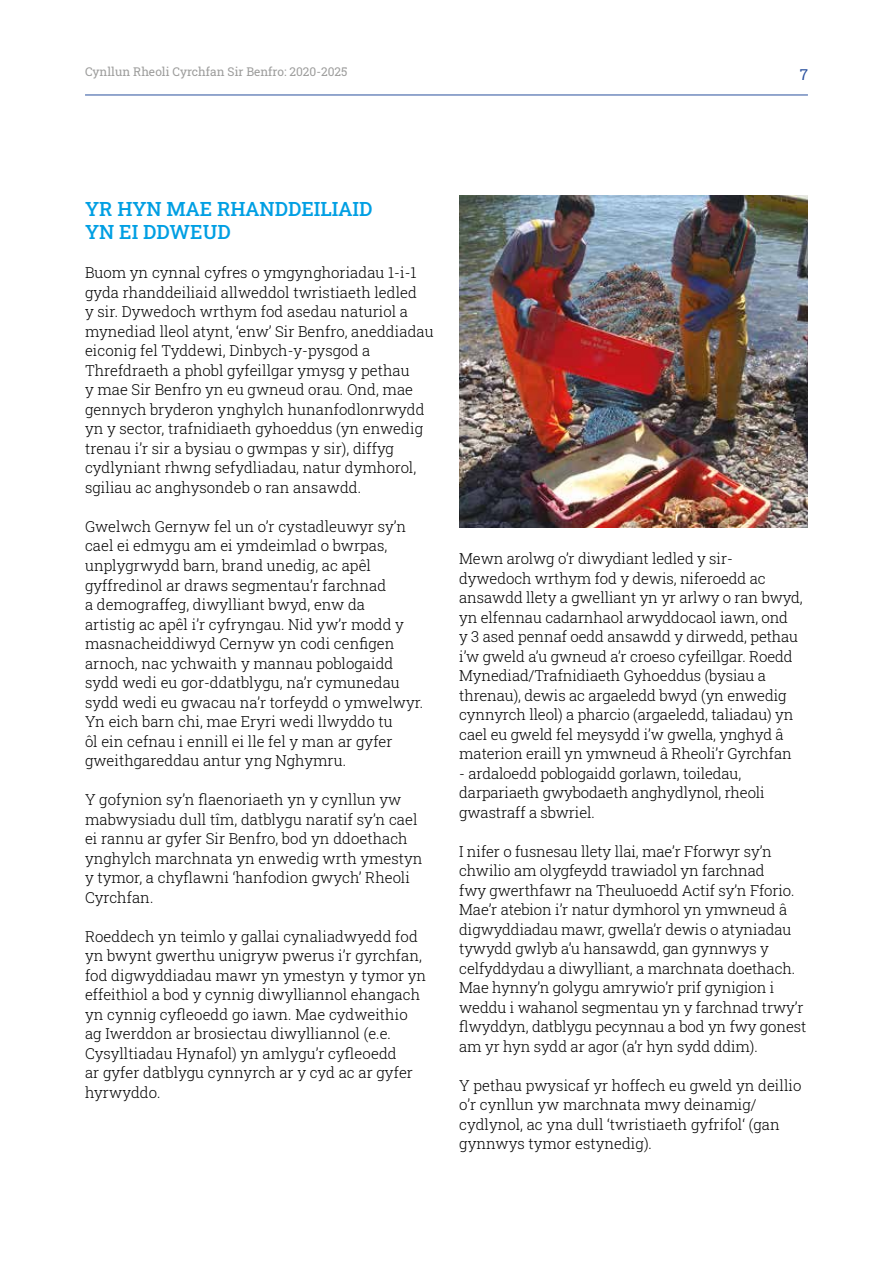
<style>
.page{position:relative;width:893px;height:1263px;background:#fff}
.page>*{position:absolute;margin:0;border:0;box-sizing:border-box;transform-origin:0 0}
.t1{font:500 19.5px/23.4px "Roboto Slab";color:#009fe3}
.t2{font:300 15px/19.5px "Roboto Slab";color:#000}
.t3{font:15px "Roboto Slab";color:#29509e}
.t4{font:12px "Roboto Slab";color:#9d9d9c}
</style>
<div class="page">
<hr style="left:85px;top:95px;width:723px;height:1px;background:#29509e">
<img style="left:459px;top:195px;width:349px;height:332px">
<p class="t4" style="left:85px;top:64px;width:264px">Cynllun Rheoli Cyrchfan Sir Benfro: 2020-2025</p>
<p class="t3" style="left:800px;top:64px;width:10px">7</p>
<h1 class="t1" style="left:85px;top:197px;width:289px">YR HYN MAE RHANDDEILIAID<br>YN EI DDWEUD</h1>
<p class="t2" style="left:85px;top:263px;width:350px">Buom yn cynnal cyfres o ymgynghoriadau 1-i-1 gyda rhanddeiliaid allweddol twristiaeth ledled<br>y sir. Dywedoch wrthym fod asedau naturiol a mynediad lleol atynt, ‘enw’ Sir Benfro, aneddiadau eiconig fel Tyddewi, Dinbych-y-pysgod a Threfdraeth a phobl gyfeillgar ymysg y pethau<br>y mae Sir Benfro yn eu gwneud orau. Ond, mae gennych bryderon ynghylch hunanfodlonrwydd yn y sector, trafnidiaeth gyhoeddus (yn enwedig trenau i’r sir a bysiau o gwmpas y sir), diffyg cydlyniant rhwng sefydliadau, natur dymhorol, sgiliau ac anghysondeb o ran ansawdd.</p>
<p class="t2" style="left:85px;top:516px;width:340px">Gwelwch Gernyw fel un o’r cystadleuwyr sy’n cael ei edmygu am ei ymdeimlad o bwrpas, unplygrwydd barn, brand unedig, ac apêl gyffredinol ar draws segmentau’r farchnad<br>a demograffeg, diwylliant bwyd, enw da<br>artistig ac apêl i’r cyfryngau. Nid yw’r modd y masnacheiddiwyd Cernyw yn codi cenfigen arnoch, nac ychwaith y mannau poblogaidd sydd wedi eu gor-ddatblygu, na’r cymunedau sydd wedi eu gwacau na’r torfeydd o ymwelwyr.<br>Yn eich barn chi, mae Eryri wedi llwyddo tu<br>ôl ein cefnau i ennill ei lle fel y man ar gyfer gweithgareddau antur yng Nghymru.</p>
<p class="t2" style="left:85px;top:789px;width:339px">Y gofynion sy’n flaenoriaeth yn y cynllun yw mabwysiadu dull tîm, datblygu naratif sy’n cael ei rannu ar gyfer Sir Benfro, bod yn ddoethach ynghylch marchnata yn enwedig wrth ymestyn y tymor, a chyflawni ‘hanfodion gwych’ Rheoli Cyrchfan.</p>
<p class="t2" style="left:85px;top:926px;width:343px">Roeddech yn teimlo y gallai cynaliadwyedd fod yn bwynt gwerthu unigryw pwerus i’r gyrchfan, fod digwyddiadau mawr yn ymestyn y tymor yn effeithiol a bod y cynnig diwylliannol ehangach yn cynnig cyfleoedd go iawn. Mae cydweithio ag Iwerddon ar brosiectau diwylliannol (e.e.<br>Cysylltiadau Hynafol) yn amlygu’r cyfleoedd<br>ar gyfer datblygu cynnyrch ar y cyd ac ar gyfer hyrwyddo.</p>
<p class="t2" style="left:459px;top:549px;width:345px">Mewn arolwg o’r diwydiant ledled y sir&shy;dywedoch wrthym fod y dewis, niferoedd ac ansawdd llety a gwelliant yn yr arlwy o ran bwyd, yn elfennau cadarnhaol arwyddocaol iawn, ond<br>y 3 ased pennaf oedd ansawdd y dirwedd, pethau i’w gweld a’u gwneud a’r croeso cyfeillgar. Roedd Mynediad/Trafnidiaeth Gyhoeddus (bysiau a threnau), dewis ac argaeledd bwyd (yn enwedig cynnyrch lleol) a pharcio (argaeledd, taliadau) yn cael eu gweld fel meysydd i’w gwella, ynghyd â materion eraill yn ymwneud â Rheoli’r Gyrchfan</p>
<p class="t2" style="left:459px;top:763px;width:307px">- ardaloedd poblogaidd gorlawn, toiledau, darpariaeth gwybodaeth anghydlynol, rheoli gwastraff a sbwriel.</p>
<p class="t2" style="left:459px;top:841px;width:349px">I nifer o fusnesau llety llai, mae’r Fforwyr sy’n chwilio am olygfeydd trawiadol yn farchnad<br>fwy gwerthfawr na Theuluoedd Actif sy’n Fforio.<br>Mae’r atebion i’r natur dymhorol yn ymwneud â digwyddiadau mawr, gwella’r dewis o atyniadau tywydd gwlyb a’u hansawdd, gan gynnwys y celfyddydau a diwylliant, a marchnata doethach.<br>Mae hynny’n golygu amrywio’r prif gynigion i weddu i wahanol segmentau yn y farchnad trwy’r flwyddyn, datblygu pecynnau a bod yn fwy gonest am yr hyn sydd ar agor (a’r hyn sydd ddim).</p>
<p class="t2" style="left:459px;top:1075px;width:344px">Y pethau pwysicaf yr hoffech eu gweld yn deillio o’r cynllun yw marchnata mwy deinamig/ cydlynol, ac yna dull ‘twristiaeth gyfrifol‘ (gan gynnwys tymor estynedig).</p>
</div>
